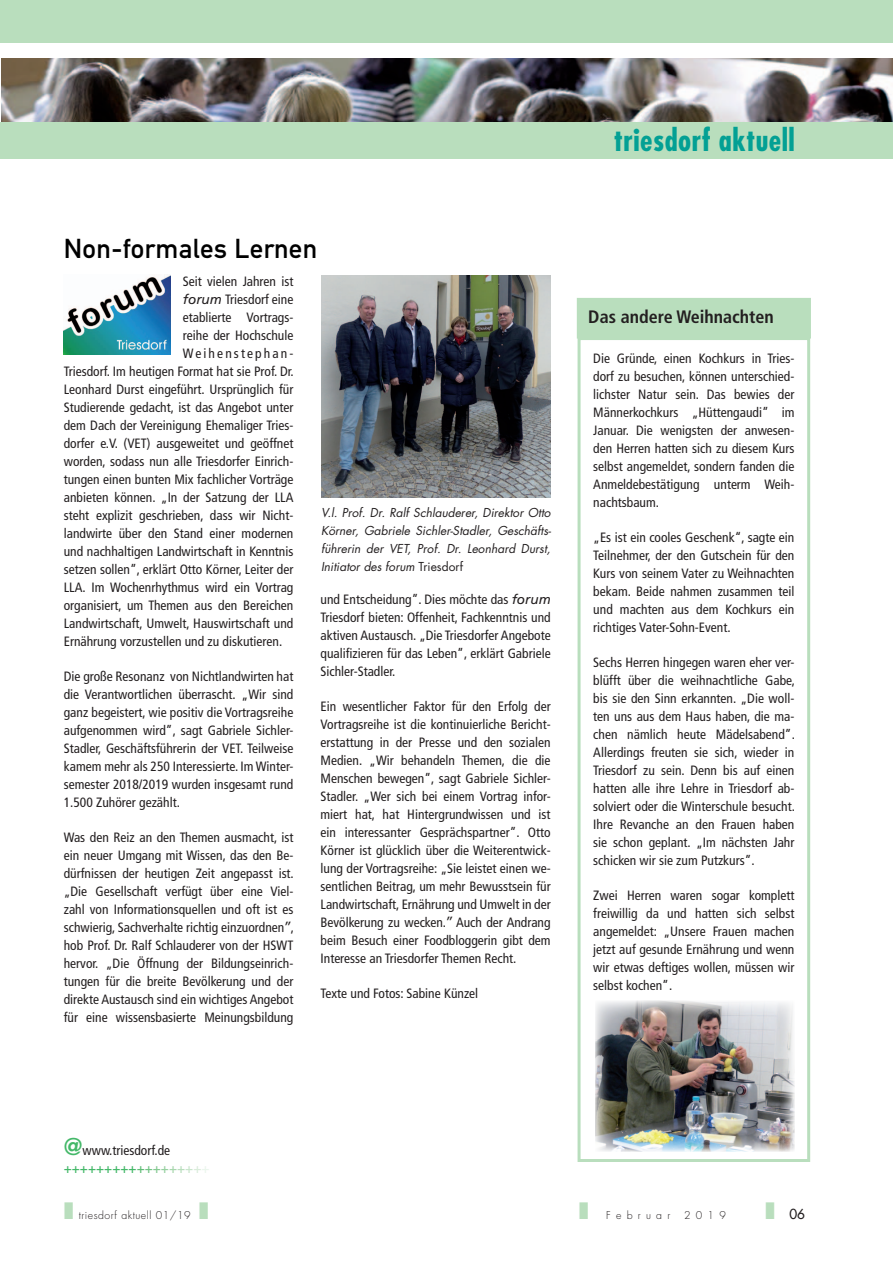
<style>
.page{position:relative;width:893px;height:1263px;background:#fff}
.page>*{position:absolute;margin:0;border:0;box-sizing:border-box;transform-origin:0 0}
.t1{font:700 condensed 30px "Futura";letter-spacing:.015em;color:#03a094}
.t2{font:27px "DIN Mittelschrift";letter-spacing:.015em;color:#000}
.t3{font:700 condensed 18px "Frutiger";color:#231f20}
.t4{font:condensed 13.5px/18px "Frutiger";color:#231f20;text-align:justify}
.t5{font:condensed 13.5px "Frutiger";letter-spacing:.155em;color:#231f20}
.t6{font:13.5px "Futura";color:#231f20}
.t7{font:italic 12px/18px "Futura";color:#231f20;text-align:justify}
.t8{font:300 10.5px "Futura";letter-spacing:.05em;color:#231f20}
.t9{font:300 10.5px "Futura";letter-spacing:.5em;color:#231f20}
.s1{font-style:italic;font-stretch:normal}
.s2{font-family:"Verdana";font-stretch:normal}
.s3{font-style:normal}
.s4{font-family:"Futura";font-weight:700;font-size:22.5px;color:#44b869}
.s5{font-stretch:normal;color:#44b869}
.s6{font-stretch:normal;color:#5fbd76}
.s7{font-stretch:normal;color:#72c384}
.s8{font-stretch:normal;color:#85c992}
.s9{font-stretch:normal;color:#96d0a0}
.s10{font-stretch:normal;color:#a8d7ae}
.s11{font-stretch:normal;color:#b9debd}
.s12{font-stretch:normal;color:#c9e5cc}
.s13{font-stretch:normal;color:#daecdb}
.s14{font-stretch:normal;color:#ebf6ed}
</style>
<div class="page">
<div style="left:0;top:0;width:893px;height:43px;background:#b9debd"></div>
<img style="left:1px;top:58px;width:892px;height:64px">
<div style="left:0;top:122px;width:893px;height:36px;background:#b9debd"></div>
<div style="left:578px;top:299px;width:231px;height:38px;background:#b9debd"></div>
<div style="left:577px;top:298px;width:234px;height:41px;border:3px solid #b9debd"></div>
<div style="left:578px;top:337px;width:232px;height:825px;border:3px solid #b9debd"></div>
<img style="left:595px;top:1001px;width:200px;height:150px">
<img style="left:321px;top:275px;width:230px;height:222px">
<img style="left:64px;top:275px;width:106px;height:80px">
<h2 class="t2" style="left:64px;top:233px;width:255px">Non-formales Lernen</h2>
<p class="t4" style="left:183px;top:272px;width:112px">Seit vielen Jahren ist</p>
<p class="t4" style="left:183px;top:290px;width:112px"><span class="s1">forum</span> Triesdorf eine</p>
<p class="t4" style="left:183px;top:308px;width:112px">etablierte Vortrags-</p>
<p class="t4" style="left:183px;top:326px;width:112px">reihe der Hochschule</p>
<p class="t5" style="left:183px;top:345px;width:112px">Weihenstephan-</p>
<p class="t4" style="left:64px;top:362px;width:232px">Triesdorf. Im heutigen Format hat sie Prof. Dr.</p>
<p class="t4" style="left:64px;top:380px;width:231px">Leonhard Durst eingeführt. Ursprünglich für</p>
<p class="t4" style="left:64px;top:398px;width:231px">Studierende gedacht, ist das Angebot unter</p>
<p class="t4" style="left:64px;top:416px;width:231px">dem Dach der Vereinigung Ehemaliger Tries-</p>
<p class="t4" style="left:64px;top:434px;width:231px">dorfer e.V. (VET) ausgeweitet und geöffnet</p>
<p class="t4" style="left:64px;top:452px;width:231px">worden, sodass nun alle Triesdorfer Einrich-</p>
<p class="t4" style="left:64px;top:470px;width:231px">tungen einen bunten Mix fachlicher Vorträge</p>
<p class="t4" style="left:64px;top:488px;width:231px">anbieten können. „In der Satzung der LLA</p>
<p class="t4" style="left:64px;top:506px;width:231px">steht explizit geschrieben, dass wir Nicht-</p>
<p class="t4" style="left:64px;top:524px;width:231px">landwirte über den Stand einer modernen</p>
<p class="t4" style="left:64px;top:542px;width:231px">und nachhaltigen Landwirtschaft in Kenntnis</p>
<p class="t4" style="left:64px;top:560px;width:231px">setzen sollen”, erklärt Otto Körner, Leiter der</p>
<p class="t4" style="left:64px;top:578px;width:231px">LLA. Im Wochenrhythmus wird ein Vortrag</p>
<p class="t4" style="left:64px;top:596px;width:231px">organisiert, um Themen aus den Bereichen</p>
<p class="t4" style="left:64px;top:614px;width:231px">Landwirtschaft, Umwelt, Hauswirtschaft und</p>
<p class="t4" style="left:64px;top:632px;width:220px">Ernährung vorzustellen und zu diskutieren.</p>
<p class="t4" style="left:64px;top:667px;width:231px">Die große Resonanz von Nichtlandwirten hat die Verantwortlichen überrascht. „Wir sind ganz begeistert, wie positiv die Vortragsreihe aufgenommen wird”, sagt Gabriele Sichler-Stadler, Geschäftsführerin der VET. Teilweise kamem mehr als 250 Interessierte. Im Winter&shy;semester 2018/2019 wurden insgesamt rund 1.500 Zuhörer gezählt.</p>
<p class="t4" style="left:64px;top:828px;width:232px">Was den Reiz an den Themen ausmacht, ist ein neuer Umgang mit Wissen, das den Be&shy;dürfnissen der heutigen Zeit angepasst ist. „Die Gesellschaft verfügt über eine Viel&shy;zahl von Informationsquellen und oft ist es schwierig, Sachverhalte richtig einzuordnen<span class="s2">”</span>, hob Prof. Dr. Ralf Schlauderer von der HSWT hervor. „Die Öffnung der Bildungseinrich&shy;tungen für die breite Bevölkerung und der direkte Austausch sind ein wichtiges Angebot für eine wissensbasierte Meinungsbildung</p>
<p class="t7" style="left:321px;top:504px;width:232px">V.l. Prof. Dr. Ralf Schlauderer, Direktor Otto Körner, Gabriele Sichler-Stadler, Geschäfts&shy;führerin der VET, Prof. Dr. Leonhard Durst, Initiator des forum <span class="s3">Triesdorf</span></p>
<p class="t4" style="left:321px;top:590px;width:232px">und Entscheidung”. Dies möchte das <span class="s1">forum </span>Triesdorf bieten: Offenheit, Fachkenntnis und aktiven Austausch. „Die Triesdorfer Angebote qualifizieren für das Leben”, erklärt Gabriele Sichler-Stadler.</p>
<p class="t4" style="left:321px;top:697px;width:232px">Ein wesentlicher Faktor für den Erfolg der Vortragsreihe ist die kontinuierliche Bericht&shy;erstattung in der Presse und den sozialen Medien. „Wir behandeln Themen, die die Menschen bewegen”, sagt Gabriele Sichler-Stadler. „Wer sich bei einem Vortrag infor&shy;miert hat, hat Hintergrundwissen und ist ein interessanter Gesprächspartner”. Otto Körner ist glücklich über die Weiterentwick&shy;lung der Vortragsreihe: „Sie leistet einen we&shy;sentlichen Beitrag, um mehr Bewusstsein für Landwirtschaft, Ernährung und Umwelt in der Bevölkerung zu wecken.<span class="s2">”</span> Auch der Andrang beim Besuch einer Foodbloggerin gibt dem Interesse an Triesdorfer Themen Recht.</p>
<p class="t4" style="left:321px;top:984px;width:159px">Texte und Fotos: Sabine Künzel</p>
<h1 class="t1" style="left:614px;top:120px;width:182px">triesdorf aktuell</h1>
<h3 class="t3" style="left:588px;top:306px;width:187px">Das andere Weihnachten</h3>
<p class="t4" style="left:593px;top:349px;width:203px">Die Gründe, einen Kochkurs in Tries&shy;dorf zu besuchen, können unterschied&shy;lichster Natur sein. Das bewies der Männerkochkurs „Hüttengaudi” im Januar. Die wenigsten der anwesen&shy;den Herren hatten sich zu diesem Kurs selbst angemeldet, sondern fanden die Anmeldebestätigung unterm Weih&shy;nachtsbaum.</p>
<p class="t4" style="left:593px;top:528px;width:203px">„Es ist ein cooles Geschenk“, sagte ein Teilnehmer, der den Gutschein für den Kurs von seinem Vater zu Weihnachten bekam. Beide nahmen zusammen teil und machten aus dem Kochkurs ein richtiges Vater-Sohn-Event.</p>
<p class="t4" style="left:593px;top:653px;width:203px">Sechs Herren hingegen waren eher ver&shy;blüfft über die weihnachtliche Gabe, bis sie den Sinn erkannten. „Die woll&shy;ten uns aus dem Haus haben, die ma&shy;chen nämlich heute Mädelsabend”.<br>Allerdings freuten sie sich, wieder in Triesdorf zu sein. Denn bis auf einen hatten alle ihre Lehre in Triesdorf ab&shy;solviert oder die Winterschule besucht.<br>Ihre Revanche an den Frauen haben sie schon geplant. „Im nächsten Jahr schicken wir sie zum Putzkurs”.</p>
<p class="t4" style="left:593px;top:886px;width:203px">Zwei Herren waren sogar komplett freiwillig da und hatten sich selbst angemeldet: „Unsere Frauen machen jetzt auf gesunde Ernährung und wenn wir etwas deftiges wollen, müssen wir selbst kochen”.</p>
<p class="t4" style="left:64px;top:1141px;width:147px"><span class="s4">@</span>www.triesdorf.de <span class="s5">+++++++++</span><span class="s6">+</span><span class="s7">+</span><span class="s8">+</span><span class="s9">+</span><span class="s10">+</span><span class="s11">+</span><span class="s12">+</span><span class="s13">+</span><span class="s14">+</span></p>
<p class="t8" style="left:79px;top:1209px;width:114px">triesdorf aktuell 01/19</p>
<p class="t9" style="left:606px;top:1209px;width:66px">Februar</p>
<p class="t8" style="left:684px;top:1209px;width:43px">2019</p>
<p class="t6" style="left:789px;top:1205px;width:17px">06</p>
</div>
